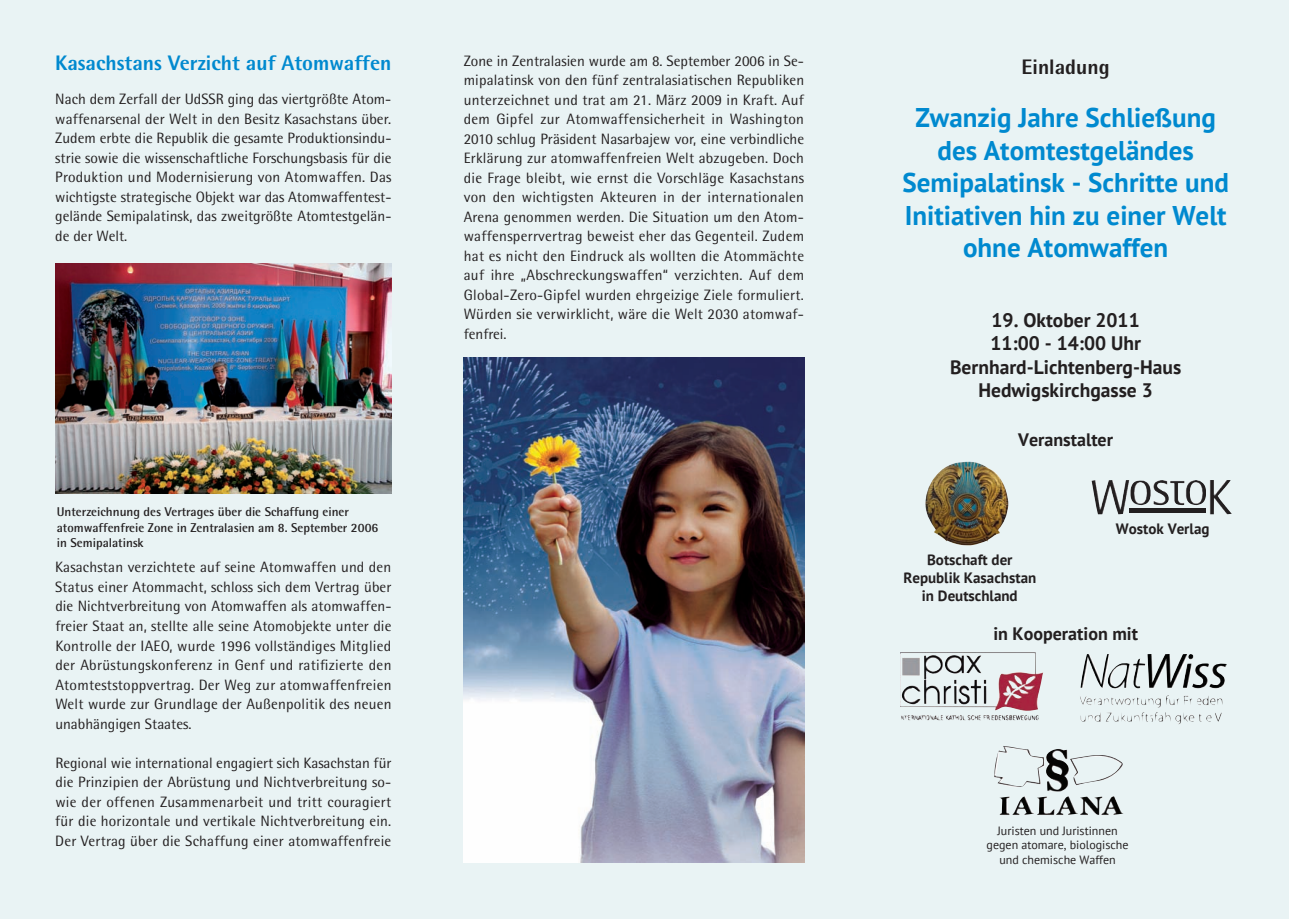
<style>
.page{position:relative;width:1289px;height:919px;background:#fff}
.page>*{position:absolute;margin:0;border:0;box-sizing:border-box;transform-origin:0 0}
.t1{font:700 27px/32.4px "PT Sans";color:#0089cf;text-align:center}
.t2{font:800 21px "Rotis Semi Sans";color:#0089cf}
.t3{font:800 21px "Rotis Semi Sans";color:#231f20}
.t4{font:700 19.5px/23.4px "PT Sans";color:#231f20;text-align:center}
.t5{font:700 18px "PT Sans";color:#231f20}
.t6{font:15px/19.5px "Rotis Semi Sans";letter-spacing:.015em;color:#231f20;text-align:justify}
.t7{font:700 15px/18px "PT Sans";color:#231f20;text-align:center}
.t8{font:700 12.75px/15.3px "Rotis Semi Sans";color:#231f20}
.t9{font:12px/14.4px "PT Sans";color:#231f20;text-align:center}
</style>
<div class="page">
<div style="left:0;top:0;width:1288px;height:918px;background:#e9f3f4"></div>
<img style="left:994px;top:746px;width:130px;height:69px">
<img style="left:900px;top:652px;width:143px;height:68px">
<img style="left:1080px;top:654px;width:146px;height:54px">
<img style="left:925px;top:461px;width:83px;height:84px">
<img style="left:1091px;top:480px;width:140px;height:34px">
<div style="left:1129px;top:508px;width:77px;height:5px;background:#231f20"></div>
<img style="left:463px;top:358px;width:341px;height:503px">
<img style="left:55px;top:264px;width:336px;height:229px">
<h2 class="t2" style="left:55px;top:55px;width:337px">Kasachstans Verzicht auf Atomwaffen</h2>
<p class="t6" style="left:55px;top:91px;width:338px">Nach dem Zerfall der UdSSR ging das viertgrößte Atom&shy;waffenarsenal der Welt in den Besitz Kasachstans über.<br>Zudem erbte die Republik die gesamte Produktionsindu&shy;strie sowie die wissenschaftliche Forschungsbasis für die Produktion und Modernisierung von Atomwaffen. Das wichtigste strategische Objekt war das Atomwaffentest&shy;gelände Semipalatinsk, das zweitgrößte Atomtestgelän&shy;de der Welt.</p>
<p class="t8" style="left:57px;top:505px;width:323px">Unterzeichnung des Vertrages über die Schaffung einer atomwaffenfreie Zone in Zentralasien am 8. September 2006 in Semipalatinsk</p>
<p class="t6" style="left:55px;top:559px;width:338px">Kasachstan verzichtete auf seine Atomwaffen und den Status einer Atommacht, schloss sich dem Vertrag über die Nichtverbreitung von Atomwaffen als atomwaffen&shy;freier Staat an, stellte alle seine Atomobjekte unter die Kontrolle der IAEO, wurde 1996 vollständiges Mitglied der Abrüstungskonferenz in Genf und ratifizierte den Atomteststoppvertrag. Der Weg zur atomwaffenfreien Welt wurde zur Grundlage der Außenpolitik des neuen unabhängigen Staates.</p>
<p class="t6" style="left:55px;top:754px;width:337px">Regional wie international engagiert sich Kasachstan für die Prinzipien der Abrüstung und Nichtverbreitung so&shy;wie der offenen Zusammenarbeit und tritt couragiert für die horizontale und vertikale Nichtverbreitung ein.<br>Der Vertrag über die Schaffung einer atomwaffenfreie</p>
<p class="t6" style="left:463px;top:52px;width:342px">Zone in Zentralasien wurde am 8. September 2006 in Se&shy;mipalatinsk von den fünf zentralasiatischen Republiken unterzeichnet und trat am 21. März 2009 in Kraft. Auf dem Gipfel zur Atomwaffensicherheit in Washington 2010 schlug Präsident Nasarbajew vor, eine verbindliche Erklärung zur atomwaffenfreien Welt abzugeben. Doch die Frage bleibt, wie ernst die Vorschläge Kasachstans von den wichtigsten Akteuren in der internationalen Arena genommen werden. Die Situation um den Atom&shy;waffensperrvertrag beweist eher das Gegenteil. Zudem hat es nicht den Eindruck als wollten die Atommächte auf ihre „Abschreckungswaffen“ verzichten. Auf dem Global-Zero-Gipfel wurden ehrgeizige Ziele formuliert.<br>Würden sie verwirklicht, wäre die Welt 2030 atomwaf&shy;fenfrei.</p>
<h2 class="t3" style="left:1021px;top:60px;width:90px">Einladung</h2>
<h1 class="t1" style="left:902px;top:101px;width:328px">Zwanzig Jahre Schließung des Atomtestgeländes<br>Semipalatinsk - Schritte und<br>Initiativen hin zu einer Welt ohne Atomwaffen</h1>
<h3 class="t4" style="left:950px;top:308px;width:233px">19. Oktober 2011<br>11:00 - 14:00 Uhr<br>Bernhard-Lichtenberg-Haus<br>Hedwigskirchgasse 3</h3>
<p class="t5" style="left:1018px;top:427px;width:96px">Veranstalter</p>
<p class="t7" style="left:903px;top:550px;width:134px">Botschaft der<br>Republik Kasachstan in Deutschland</p>
<p class="t7" style="left:1115px;top:519px;width:95px">Wostok Verlag</p>
<p class="t5" style="left:993px;top:622px;width:146px">in Kooperation mit</p>
<p class="t9" style="left:986px;top:823px;width:143px">Juristen und Juristinnen gegen atomare, biologische und chemische Waffen</p>
</div>
